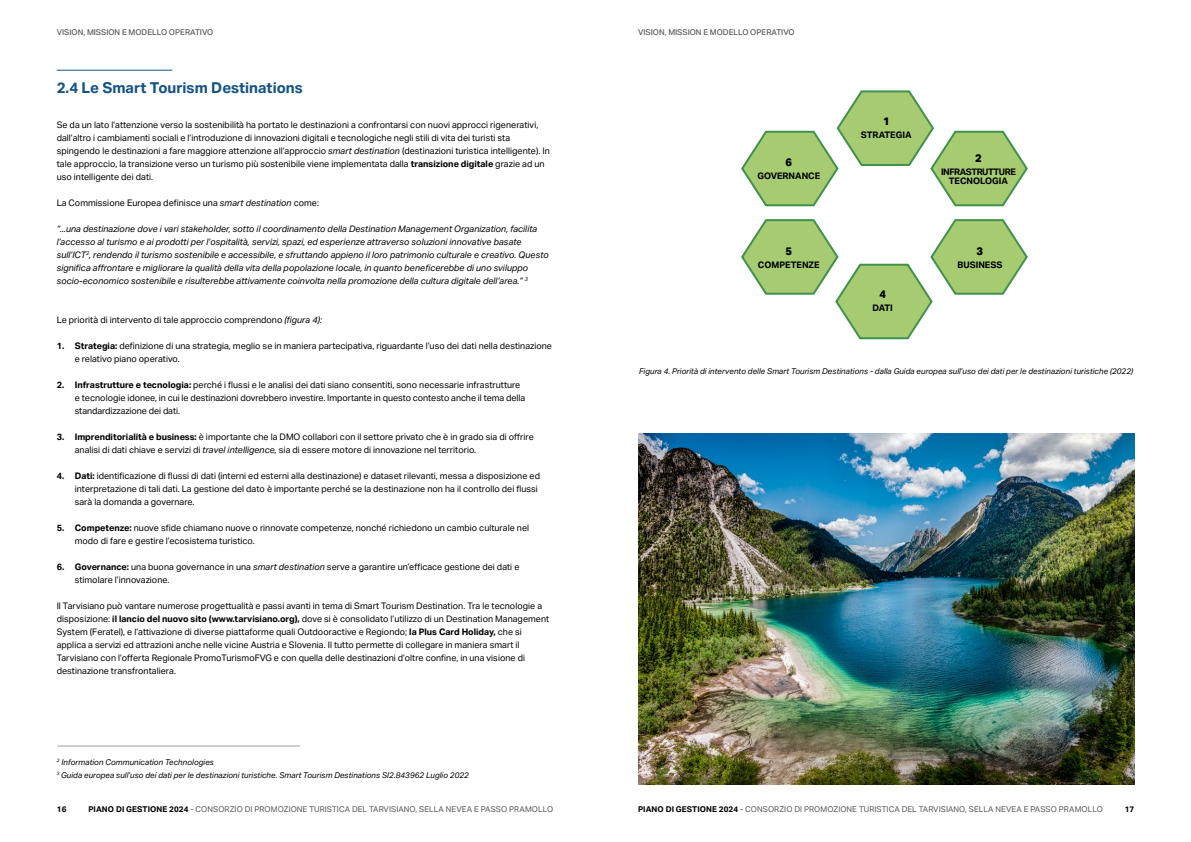
<style>
.page{position:relative;width:1191px;height:842px;background:#fff}
.page>*{position:absolute;margin:0;border:0;box-sizing:border-box;transform-origin:0 0}
.t1{font:700 15px "Aktiv Grotesk";color:#135386}
.t2{font:800 11px "Aktiv Grotesk";color:#000}
.t3{font:9px/13px "Aktiv Grotesk";color:#000}
.t4{font:italic 9px/13px "Aktiv Grotesk";color:#000}
.t5{font:700 9px "Aktiv Grotesk";color:#000}
.t6{font:700 9px/9px "Aktiv Grotesk";letter-spacing:-.04em;color:#000;text-align:center}
.t7{font:italic 8px/13px "Aktiv Grotesk";color:#000}
.t8{font:8px "Aktiv Grotesk";letter-spacing:.01em;color:#57585a}
.t9{font:500 8px "Aktiv Grotesk";color:#57585a}
.t10{font:700 8px "Aktiv Grotesk";color:#000}
.s1{font-style:italic}
.s2{font-weight:700}
.s3{font-weight:700;color:#000}
</style>
<div class="page">
<svg style="left:741px;top:219px;width:287px;height:121px"></svg>
<svg style="left:741px;top:90px;width:287px;height:117px"></svg>
<hr style="left:57px;top:746px;width:243px;height:1px;background:#9d9d9c">
<img style="left:638px;top:434px;width:496px;height:351px">
<hr style="left:57px;top:70px;width:115px;height:1px;background:#135386">
<p class="t9" style="left:57px;top:28px;width:158px">VISION, MISSION E MODELLO OPERATIVO</p>
<p class="t9" style="left:638px;top:28px;width:158px">VISION, MISSION E MODELLO OPERATIVO</p>
<h1 class="t1" style="left:57px;top:79px;width:248px">2.4 Le Smart Tourism Destinations</h1>
<p class="t3" style="left:57px;top:119px;width:494px">Se da un lato l’attenzione verso la sostenibilità ha portato le destinazioni a confrontarsi con nuovi approcci rigenerativi, dall’altro i cambiamenti sociali e l’introduzione di innovazioni digitali e tecnologiche negli stili di vita dei turisti sta spingendo le destinazioni a fare maggiore attenzione all’approccio <span class="s1">smart destination</span> (destinazioni turistica intelligente). In tale approccio, la transizione verso un turismo più sostenibile viene implementata dalla <span class="s2">transizione digitale</span> grazie ad un uso intelligente dei dati.</p>
<p class="t3" style="left:57px;top:196px;width:264px">La Commissione Europea definisce una <span class="s1">smart destination</span> come:</p>
<p class="t4" style="left:57px;top:223px;width:494px">“...una destinazione dove i vari stakeholder, sotto il coordinamento della Destination Management Organization, facilita l’accesso al turismo e ai prodotti per l’ospitalità, servizi, spazi, ed esperienze attraverso soluzioni innovative basate sull’ICT<sup>2</sup>, rendendo il turismo sostenibile e accessibile, e sfruttando appieno il loro patrimonio culturale e creativo. Questo significa affrontare e migliorare la qualità della vita della popolazione locale, in quanto beneficerebbe di uno sviluppo socio-economico sostenibile e risulterebbe attivamente coinvolta nella promozione della cultura digitale dell’area.” <sup>3</sup></p>
<p class="t3" style="left:57px;top:314px;width:267px">Le priorità di intervento di tale approccio comprendono <span class="s1">(figura 4):</span></p>
<p class="t3" style="left:75px;top:340px;width:479px;text-indent:-18px"><span class="s2">1. Strategia:</span> definizione di una strategia, meglio se in maniera partecipativa, riguardante l’uso dei dati nella destinazione e relativo piano operativo.</p>
<p class="t3" style="left:75px;top:379px;width:452px;text-indent:-18px"><span class="s2">2. Infrastrutture e tecnologia:</span> perché i flussi e le analisi dei dati siano consentiti, sono necessarie infrastrutture e tecnologie idonee, in cui le destinazioni dovrebbero investire. Importante in questo contesto anche il tema della standardizzazione dei dati.</p>
<p class="t3" style="left:75px;top:431px;width:460px;text-indent:-18px"><span class="s2">3. Imprenditorialità e business:</span> è importante che la DMO collabori con il settore privato che è in grado sia di offrire analisi di dati chiave e servizi di <span class="s1">travel intelligence,</span> sia di essere motore di innovazione nel territorio.</p>
<p class="t3" style="left:75px;top:470px;width:467px;text-indent:-18px"><span class="s2">4. Dati:</span> identificazione di flussi di dati (interni ed esterni alla destinazione) e dataset rilevanti, messa a disposizione ed interpretazione di tali dati. La gestione del dato è importante perché se la destinazione non ha il controllo dei flussi sarà la domanda a governare.</p>
<p class="t3" style="left:75px;top:521px;width:456px;text-indent:-18px"><span class="s2">5. Competenze:</span> nuove sfide chiamano nuove o rinnovate competenze, nonché richiedono un cambio culturale nel modo di fare e gestire l’ecosistema turistico.</p>
<p class="t3" style="left:75px;top:560px;width:446px;text-indent:-18px"><span class="s2">6. Governance:</span> una buona governance in una <span class="s1">smart destination</span> serve a garantire un’efficace gestione dei dati e stimolare l’innovazione.</p>
<p class="t3" style="left:57px;top:599px;width:494px">Il Tarvisiano può vantare numerose progettualità e passi avanti in tema di Smart Tourism Destination. Tra le tecnologie a disposizione: <span class="s2">il lancio del nuovo sito (www.tarvisiano.org),</span> dove si è consolidato l’utilizzo di un Destination Management System (Feratel), e l’attivazione di diverse piattaforme quali Outdooractive e Regiondo; <span class="s2">la Plus Card Holiday,</span> che si applica a servizi ed attrazioni anche nelle vicine Austria e Slovenia. Il tutto permette di collegare in maniera smart il Tarvisiano con l’offerta Regionale PromoTurismoFVG e con quella delle destinazioni d’oltre confine, in una visione di destinazione transfrontaliera.</p>
<p class="t7" style="left:57px;top:755px;width:414px"><sup>2</sup> Information Communication Technologies<br><sup>3</sup> Guida europea sull’uso dei dati per le destinazioni turistiche. Smart Tourism Destinations SI2.843962 Luglio 2022</p>
<p class="t2" style="left:785px;top:155px;width:8px">6</p>
<p class="t5" style="left:757px;top:170px;width:64px">GOVERNANCE</p>
<p class="t2" style="left:785px;top:245px;width:8px">5</p>
<p class="t5" style="left:758px;top:260px;width:63px">COMPETENZE</p>
<p class="t2" style="left:883px;top:115px;width:8px">1</p>
<p class="t5" style="left:861px;top:129px;width:52px">STRATEGIA</p>
<p class="t2" style="left:879px;top:288px;width:8px">4</p>
<p class="t5" style="left:872px;top:303px;width:22px">DATI</p>
<p class="t2" style="left:975px;top:152px;width:8px">2</p>
<p class="t6" style="left:941px;top:167px;width:76px">INFRASTRUTTURE<br>TECNOLOGIA</p>
<p class="t2" style="left:976px;top:245px;width:8px">3</p>
<p class="t5" style="left:957px;top:260px;width:47px">BUSINESS</p>
<p class="t7" style="left:639px;top:365px;width:495px">Figura 4. Priorità di intervento delle Smart Tourism Destinations - dalla Guida europea sull’uso dei dati per le destinazioni turistiche (2022)</p>
<p class="t10" style="left:57px;top:804px;width:11px">16</p>
<p class="t8" style="left:88px;top:804px;width:466px"><span class="s3">PIANO DI GESTIONE 2024</span> - CONSORZIO DI PROMOZIONE TURISTICA DEL TARVISIANO, SELLA NEVEA E PASSO PRAMOLLO</p>
<p class="t8" style="left:638px;top:804px;width:466px"><span class="s3">PIANO DI GESTIONE 2024</span> - CONSORZIO DI PROMOZIONE TURISTICA DEL TARVISIANO, SELLA NEVEA E PASSO PRAMOLLO</p>
<p class="t10" style="left:1124px;top:804px;width:11px">17</p>
</div>
